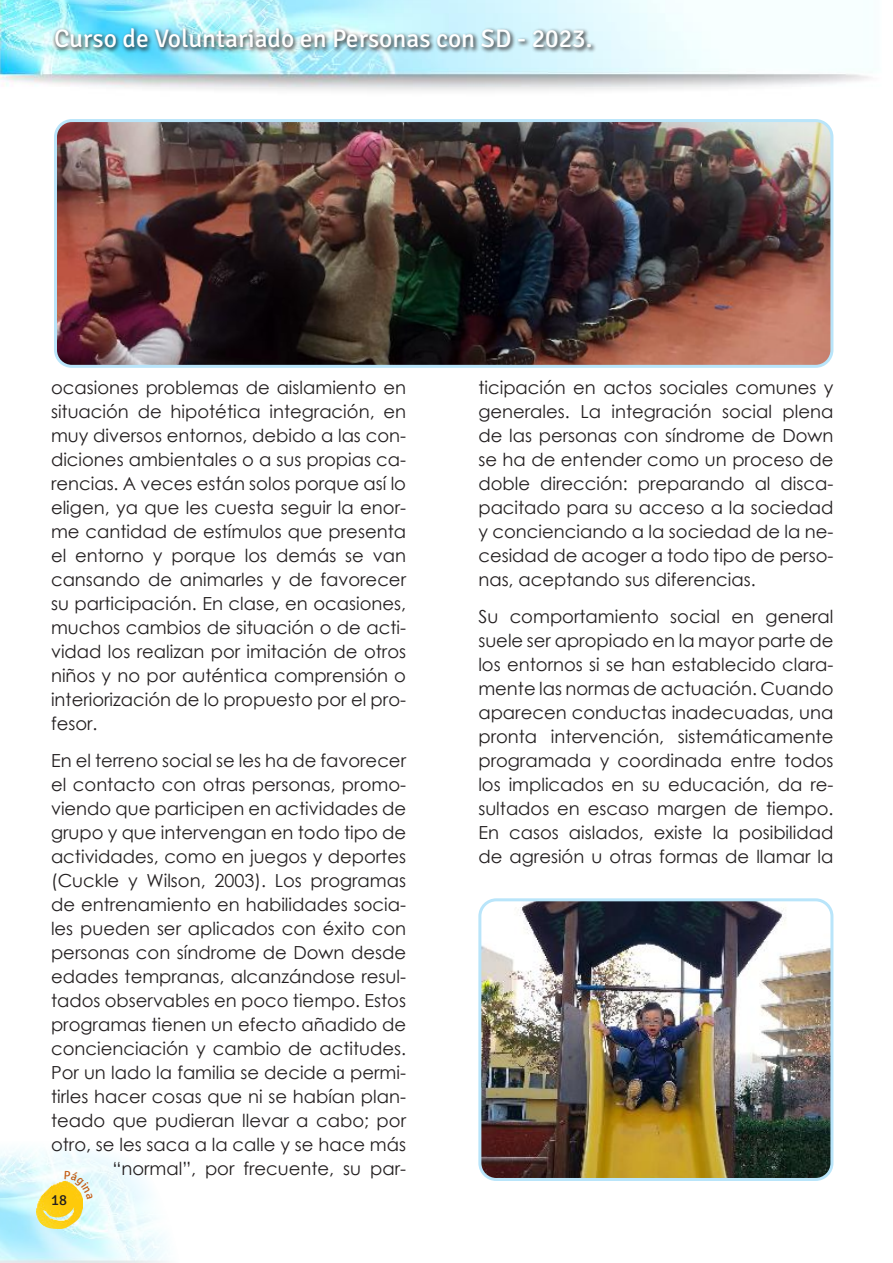
<style>
.page{position:relative;width:893px;height:1263px;background:#fff}
.page>*{position:absolute;margin:0;border:0;box-sizing:border-box;transform-origin:0 0}
.t1{font:25.5px "Signika";color:#fff}
.Texto_normal_1{font:18px/24px "Century Gothic";color:#231f20;text-align:justify}
.t2{font:15px "Signika";color:#231f20}
</style>
<div class="page">
<img style="left:0;top:1149px;width:166px;height:114px">
<img style="left:36px;top:1181px;width:47px;height:47px">
<img style="left:0;top:0;width:870px;height:91px">
<div style="left:52px;top:25px;width:545px;height:28px;background:#231f20;opacity:.75"></div>
<img style="left:58px;top:123px;width:774px;height:241px">
<div style="left:54px;top:119px;width:779px;height:249px;border:3px solid #b9e5fa;border-radius:16px"></div>
<img style="left:482px;top:902px;width:350px;height:275px">
<div style="left:478px;top:898px;width:355px;height:283px;border:3px solid #b9e5fa;border-radius:16px"></div>
<svg style="left:65px;top:1170px;width:28px;height:29px"></svg>
<h1 class="t1" style="left:54px;top:24px;width:540px">Curso de Voluntariado en Personas con SD - 2023.</h1>
<p class="Texto_normal_1" style="left:51px;top:375px;width:357px">ocasiones problemas de aislamiento en situación de hipotética integración, en muy diversos entornos, debido a las con&shy;diciones ambientales o a sus propias ca&shy;rencias. A veces están solos porque así lo eligen, ya que les cuesta seguir la enor&shy;me cantidad de estímulos que presenta el entorno y porque los demás se van cansando de animarles y de favorecer su participación. En clase, en ocasiones, muchos cambios de situación o de acti&shy;vidad los realizan por imitación de otros niños y no por auténtica comprensión o interiorización de lo propuesto por el pro&shy;fesor.</p>
<p class="Texto_normal_1" style="left:51px;top:748px;width:357px;text-align:right">En el terreno social se les ha de favorecer el contacto con otras personas, promo&shy;viendo que participen en actividades de grupo y que intervengan en todo tipo de actividades, como en juegos y deportes (Cuckle y Wilson, 2003). Los programas de entrenamiento en habilidades socia&shy;les pueden ser aplicados con éxito con personas con síndrome de Down desde edades tempranas, alcanzándose resul&shy;tados observables en poco tiempo. Estos programas tienen un efecto añadido de concienciación y cambio de actitudes.<br>Por un lado la familia se decide a permi&shy;tirles hacer cosas que ni se habían plan&shy;teado que pudieran llevar a cabo; por otro, se les saca a la calle y se hace más “normal”, por frecuente, su par-</p>
<p class="t2" style="left:51px;top:1192px;width:17px">18</p>
<p class="Texto_normal_1" style="left:478px;top:375px;width:357px">ticipación en actos sociales comunes y generales. La integración social plena de las personas con síndrome de Down se ha de entender como un proceso de doble dirección: preparando al disca&shy;pacitado para su acceso a la sociedad y concienciando a la sociedad de la ne&shy;cesidad de acoger a todo tipo de perso&shy;nas, aceptando sus diferencias.</p>
<p class="Texto_normal_1" style="left:478px;top:604px;width:357px">Su comportamiento social en general suele ser apropiado en la mayor parte de los entornos si se han establecido clara&shy;mente las normas de actuación. Cuando aparecen conductas inadecuadas, una pronta intervención, sistemáticamente programada y coordinada entre todos los implicados en su educación, da re&shy;sultados en escaso margen de tiempo.<br>En casos aislados, existe la posibilidad de agresión u otras formas de llamar la</p>
</div>
